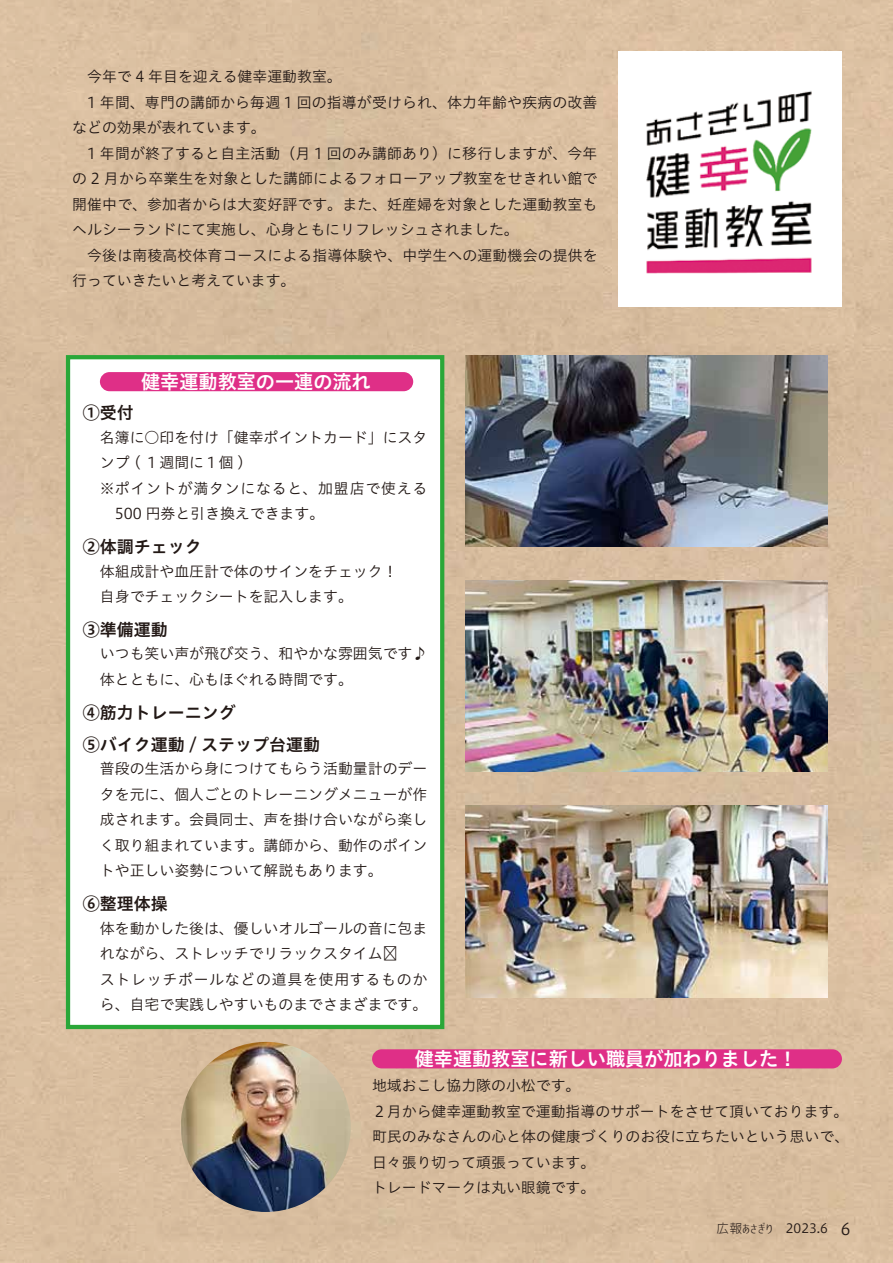
<style>
.page{position:relative;width:893px;height:1263px;background:#d9be9f}
.page>*{position:absolute;margin:0;border:0;box-sizing:border-box;transform-origin:0 0}
.t1{font:19.2px "Hiragino UD Sans Std W6";color:#fff}
.t2{font:16.95px/32px "Hiragino UD Sans Std W6";color:#221815}
.t3{font:15.9px "Hiragino UD Sans Std W3";color:#221815}
.t4{font:14.85px/25.5px "Hiragino UD Sans Std W3";color:#221815}
.t5{font:14.85px "Hiragino UD Sans Std W3";letter-spacing:.055em;color:#221815}
.t6{font:12.75px "Hiragino UD Sans Std W3";color:#221815}
.t7{font:12.75px "Koku Gothic Light";color:#221815}
</style>
<div class="page">
<div style="left:619px;top:51px;width:223px;height:255px;background:#fff"></div>
<img style="left:646px;top:91px;width:166px;height:183px">
<div style="left:68px;top:357px;width:374px;height:670px;background:#fff"></div>
<div style="left:66px;top:355px;width:378px;height:674px;border:4px solid #2aa738"></div>
<img style="left:466px;top:806px;width:361px;height:191px">
<img style="left:466px;top:355px;width:361px;height:191px">
<img style="left:466px;top:580px;width:361px;height:192px">
<div style="left:100px;top:372px;width:313px;height:19px;background:#df2f87;border-radius:10px"></div>
<img style="left:181px;top:1042px;width:170px;height:170px;border-radius:85px">
<div style="left:372px;top:1049px;width:470px;height:19px;background:#df2f87;border-radius:10px"></div>
<p class="t4" style="left:72px;top:63px;width:527px">　今年で 4 年目を迎える健幸運動教室。<br>　1 年間、専門の講師から毎週 1 回の指導が受けられ、体力年齢や疾病の改善などの効果が表れています。<br>　1 年間が終了すると自主活動（月 1 回のみ講師あり）に移行しますが、今年の 2 月から卒業生を対象とした講師によるフォローアップ教室をせきれい館で開催中で、参加者からは大変好評です。また、妊産婦を対象とした運動教室もヘルシーランドにて実施し、心身ともにリフレッシュされました。<br>　今後は南稜高校体育コースによる指導体験や、中学生への運動機会の提供を行っていきたいと考えています。</p>
<p class="t1" style="left:141px;top:367px;width:231px">健幸運動教室の一連の流れ</p>
<p class="t2" style="left:83px;top:396px;width:53px">①受付</p>
<p class="t4" style="left:100px;top:423px;width:329px">名簿に○印を付け「健幸ポイントカード」にスタ</p>
<p class="t4" style="left:100px;top:449px;width:147px">ンプ ( １週間に１個 (</p>
<p class="t5" style="left:100px;top:477px;width:329px">※ポイントが満タンになると、加盟店で使える</p>
<p class="t4" style="left:115px;top:500px;width:211px">500 円券と引き換えできます。</p>
<p class="t2" style="left:83px;top:530px;width:121px">②体調チェック</p>
<p class="t4" style="left:100px;top:557px;width:299px">体組成計や血圧計で体のサインをチェック!自身でチェックシートを記入します。</p>
<p class="t2" style="left:83px;top:612px;width:87px">③準備運動</p>
<p class="t4" style="left:100px;top:640px;width:329px">いつも笑い声が飛び交う、和やかな雰囲気です♪体とともに、心もほぐれる時間です。</p>
<p class="t2" style="left:83px;top:695px;width:239px">④筋力トレーニング<br>⑤バイク運動 / ステップ台運動</p>
<p class="t4" style="left:100px;top:755px;width:329px;text-align:justify">普段の生活から身につけてもらう活動量計のデータを元に、個人ごとのトレーニングメニューが作成されます。会員同士、声を掛け合いながら楽しく取り組まれています。講師から、動作のポイントや正しい姿勢について解説もあります。</p>
<p class="t2" style="left:83px;top:887px;width:87px">⑥整理体操</p>
<p class="t4" style="left:100px;top:914px;width:329px">体を動かした後は、優しいオルゴールの音に包まれながら、ストレッチでリラックスタイム♬<br>ストレッチポールなどの道具を使用するものから、自宅で実践しやすいものまでさまざまです。</p>
<p class="t1" style="left:415px;top:1044px;width:384px">健幸運動教室に新しい職員が加わりました!</p>
<p class="t4" style="left:372px;top:1072px;width:479px">地域おこし協力隊の小松です。<br>２月から健幸運動教室で運動指導のサポートをさせて頂いております。町民のみなさんの心と体の健康づくりのお役に立ちたいという思いで、日々張り切って頑張っています。<br>トレードマークは丸い眼鏡です。</p>
<p class="t7" style="left:717px;top:1219px;width:58px">広報あさぎり</p>
<p class="t6" style="left:786px;top:1219px;width:44px">2023.6</p>
<p class="t3" style="left:841px;top:1216px;width:11px">6</p>
</div>
